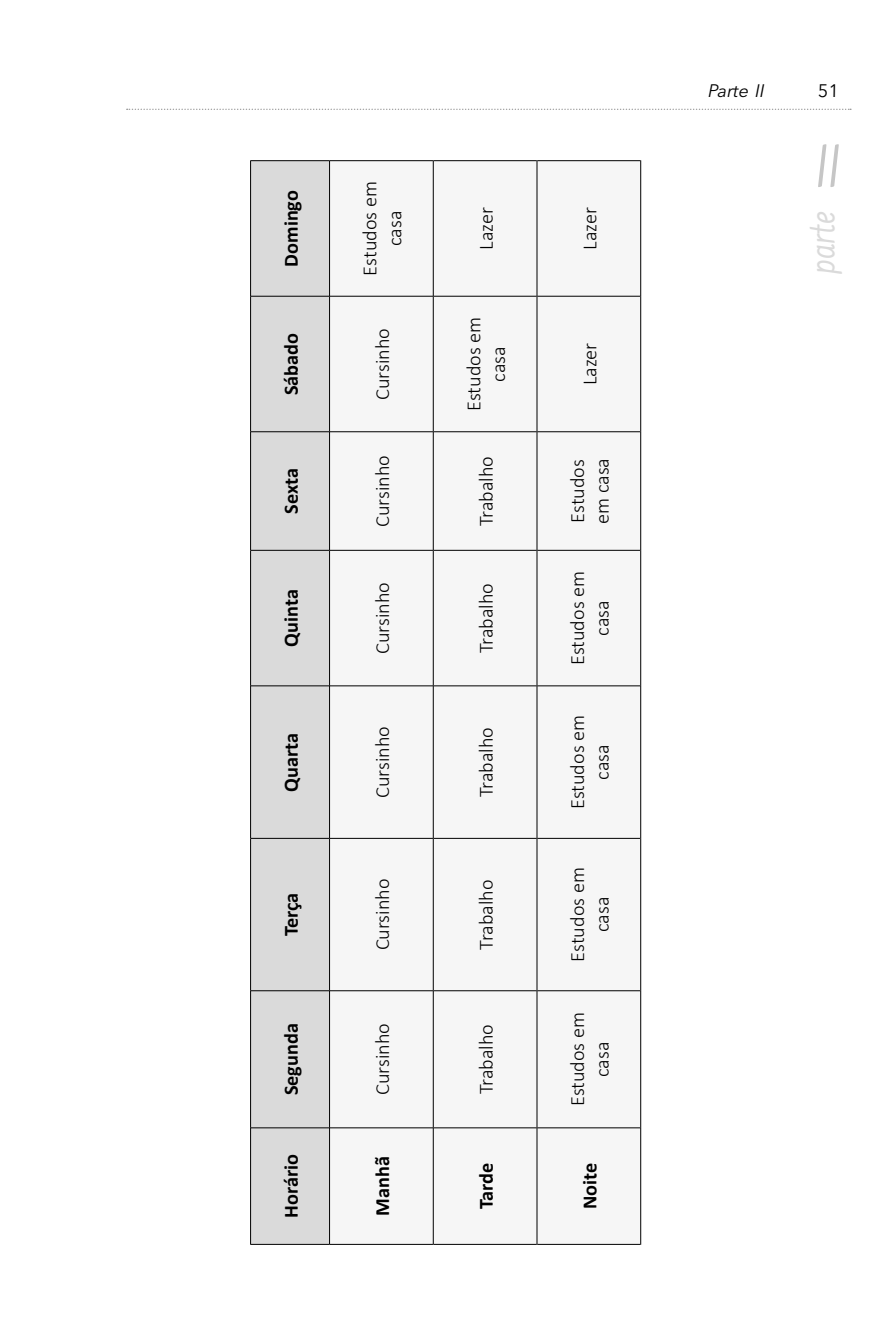
<style>
.page{position:relative;width:893px;height:1343px;background:#fff}
.page>*{position:absolute;margin:0;border:0;box-sizing:border-box;transform-origin:0 0}
.t1{font:63px "Farsan";color:#c6c6c6}
.t2{font:38.25px "Farsan";letter-spacing:-.005em;color:#dadada}
.tabela_corpo{font:300 20.25px/24.8px "Calibri";color:#000;text-align:center}
.tabela_tit{font:700 20.25px "Calibri";color:#000}
.tabela_corpo-2{font:700 20.25px "Calibri";color:#000}
.t3{font:italic 18px "Avenir Next LT Pro";color:#000}
.t4{font:18px "Avenir Next LT Pro";color:#000}
</style>
<div class="page">
<svg style="left:127px;top:109px;width:724px;height:1px"></svg>
<div style="left:251px;top:161px;width:78px;height:1083px;background:#dadada"></div>
<div style="left:330px;top:161px;width:310px;height:1083px;background:#f6f6f6"></div>
<hr style="left:251px;top:1127px;width:78px;height:1px;background:#000">
<hr style="left:251px;top:990px;width:78px;height:1px;background:#000">
<hr style="left:251px;top:838px;width:78px;height:1px;background:#000">
<hr style="left:251px;top:685px;width:78px;height:1px;background:#000">
<hr style="left:251px;top:550px;width:78px;height:1px;background:#000">
<hr style="left:251px;top:431px;width:78px;height:1px;background:#000">
<hr style="left:251px;top:296px;width:78px;height:1px;background:#000">
<hr style="left:330px;top:1127px;width:103px;height:1px;background:#000">
<hr style="left:330px;top:990px;width:103px;height:1px;background:#000">
<hr style="left:330px;top:838px;width:103px;height:1px;background:#000">
<hr style="left:330px;top:685px;width:103px;height:1px;background:#000">
<hr style="left:330px;top:550px;width:103px;height:1px;background:#000">
<hr style="left:330px;top:431px;width:103px;height:1px;background:#000">
<hr style="left:330px;top:296px;width:103px;height:1px;background:#000">
<hr style="left:433px;top:1128px;width:1px;height:117px;background:#000">
<hr style="left:433px;top:991px;width:1px;height:137px;background:#000">
<hr style="left:434px;top:1127px;width:103px;height:1px;background:#000">
<hr style="left:433px;top:838px;width:1px;height:153px;background:#000">
<hr style="left:434px;top:990px;width:103px;height:1px;background:#000">
<hr style="left:433px;top:686px;width:1px;height:152px;background:#000">
<hr style="left:434px;top:838px;width:103px;height:1px;background:#000">
<hr style="left:433px;top:550px;width:1px;height:136px;background:#000">
<hr style="left:434px;top:685px;width:103px;height:1px;background:#000">
<hr style="left:433px;top:432px;width:1px;height:118px;background:#000">
<hr style="left:434px;top:550px;width:103px;height:1px;background:#000">
<hr style="left:433px;top:296px;width:1px;height:136px;background:#000">
<hr style="left:434px;top:431px;width:103px;height:1px;background:#000">
<hr style="left:433px;top:160px;width:1px;height:136px;background:#000">
<hr style="left:434px;top:296px;width:103px;height:1px;background:#000">
<hr style="left:537px;top:1128px;width:1px;height:117px;background:#000">
<hr style="left:537px;top:991px;width:1px;height:137px;background:#000">
<hr style="left:537px;top:1127px;width:103px;height:1px;background:#000">
<hr style="left:537px;top:838px;width:1px;height:153px;background:#000">
<hr style="left:537px;top:990px;width:103px;height:1px;background:#000">
<hr style="left:537px;top:686px;width:1px;height:152px;background:#000">
<hr style="left:537px;top:838px;width:103px;height:1px;background:#000">
<hr style="left:537px;top:550px;width:1px;height:136px;background:#000">
<hr style="left:537px;top:685px;width:103px;height:1px;background:#000">
<hr style="left:537px;top:432px;width:1px;height:118px;background:#000">
<hr style="left:537px;top:550px;width:103px;height:1px;background:#000">
<hr style="left:537px;top:296px;width:1px;height:136px;background:#000">
<hr style="left:537px;top:431px;width:103px;height:1px;background:#000">
<hr style="left:537px;top:160px;width:1px;height:136px;background:#000">
<hr style="left:537px;top:296px;width:103px;height:1px;background:#000">
<hr style="left:330px;top:1244px;width:103px;height:1px;background:#000">
<hr style="left:330px;top:160px;width:103px;height:1px;background:#000">
<hr style="left:434px;top:1244px;width:103px;height:1px;background:#000">
<hr style="left:434px;top:160px;width:103px;height:1px;background:#000">
<hr style="left:537px;top:1244px;width:103px;height:1px;background:#000">
<hr style="left:537px;top:160px;width:103px;height:1px;background:#000">
<hr style="left:640px;top:1128px;width:1px;height:117px;background:#000">
<hr style="left:640px;top:991px;width:1px;height:137px;background:#000">
<hr style="left:640px;top:838px;width:1px;height:153px;background:#000">
<hr style="left:640px;top:686px;width:1px;height:152px;background:#000">
<hr style="left:640px;top:550px;width:1px;height:136px;background:#000">
<hr style="left:640px;top:432px;width:1px;height:118px;background:#000">
<hr style="left:640px;top:296px;width:1px;height:136px;background:#000">
<hr style="left:640px;top:160px;width:1px;height:136px;background:#000">
<hr style="left:250px;top:1128px;width:1px;height:117px;background:#000">
<hr style="left:251px;top:1244px;width:78px;height:1px;background:#000">
<hr style="left:250px;top:991px;width:1px;height:137px;background:#000">
<hr style="left:250px;top:838px;width:1px;height:153px;background:#000">
<hr style="left:250px;top:686px;width:1px;height:152px;background:#000">
<hr style="left:250px;top:550px;width:1px;height:136px;background:#000">
<hr style="left:250px;top:432px;width:1px;height:118px;background:#000">
<hr style="left:250px;top:296px;width:1px;height:136px;background:#000">
<hr style="left:250px;top:160px;width:1px;height:136px;background:#000">
<hr style="left:251px;top:160px;width:78px;height:1px;background:#000">
<hr style="left:329px;top:1128px;width:1px;height:117px;background:#000">
<hr style="left:329px;top:991px;width:1px;height:137px;background:#000">
<hr style="left:329px;top:838px;width:1px;height:153px;background:#000">
<hr style="left:329px;top:686px;width:1px;height:152px;background:#000">
<hr style="left:329px;top:550px;width:1px;height:136px;background:#000">
<hr style="left:329px;top:432px;width:1px;height:118px;background:#000">
<hr style="left:329px;top:296px;width:1px;height:136px;background:#000">
<hr style="left:329px;top:160px;width:1px;height:136px;background:#000">
<p class="tabela_tit" style="left:277px;top:267px;width:78px;rotate:-90deg">Domingo</p>
<p class="tabela_tit" style="left:277px;top:395px;width:64px;rotate:-90deg">Sábado</p>
<p class="tabela_tit" style="left:277px;top:514px;width:47px;rotate:-90deg">Sexta</p>
<p class="tabela_tit" style="left:277px;top:647px;width:59px;rotate:-90deg">Quinta</p>
<p class="tabela_tit" style="left:277px;top:791px;width:60px;rotate:-90deg">Quarta</p>
<p class="tabela_tit" style="left:277px;top:936px;width:45px;rotate:-90deg">Terça</p>
<p class="tabela_tit" style="left:277px;top:1095px;width:73px;rotate:-90deg">Segunda</p>
<p class="tabela_tit" style="left:277px;top:1218px;width:65px;rotate:-90deg">Horário</p>
<p class="tabela_corpo" style="left:359px;top:276px;width:96px;rotate:-90deg">Estudos em casa</p>
<p class="tabela_corpo" style="left:371px;top:400px;width:73px;rotate:-90deg">Cursinho</p>
<p class="tabela_corpo" style="left:371px;top:527px;width:73px;rotate:-90deg">Cursinho</p>
<p class="tabela_corpo" style="left:371px;top:654px;width:73px;rotate:-90deg">Cursinho</p>
<p class="tabela_corpo" style="left:371px;top:798px;width:73px;rotate:-90deg">Cursinho</p>
<p class="tabela_corpo" style="left:371px;top:950px;width:73px;rotate:-90deg">Cursinho</p>
<p class="tabela_corpo" style="left:371px;top:1095px;width:73px;rotate:-90deg">Cursinho</p>
<p class="tabela_corpo-2" style="left:368px;top:1216px;width:61px;rotate:-90deg">Manhã</p>
<p class="tabela_corpo" style="left:475px;top:250px;width:44px;rotate:-90deg">Lazer</p>
<p class="tabela_corpo" style="left:463px;top:411px;width:96px;rotate:-90deg">Estudos em casa</p>
<p class="tabela_corpo" style="left:475px;top:526px;width:72px;rotate:-90deg">Trabalho</p>
<p class="tabela_corpo" style="left:475px;top:653px;width:72px;rotate:-90deg">Trabalho</p>
<p class="tabela_corpo" style="left:475px;top:797px;width:72px;rotate:-90deg">Trabalho</p>
<p class="tabela_corpo" style="left:475px;top:950px;width:72px;rotate:-90deg">Trabalho</p>
<p class="tabela_corpo" style="left:475px;top:1094px;width:72px;rotate:-90deg">Trabalho</p>
<p class="tabela_corpo-2" style="left:472px;top:1209px;width:48px;rotate:-90deg">Tarde</p>
<p class="tabela_corpo" style="left:579px;top:250px;width:44px;rotate:-90deg">Lazer</p>
<p class="tabela_corpo" style="left:579px;top:385px;width:44px;rotate:-90deg">Lazer</p>
<p class="tabela_corpo" style="left:567px;top:524px;width:67px;text-align:left;rotate:-90deg">Estudos em casa</p>
<p class="tabela_corpo" style="left:567px;top:665px;width:96px;rotate:-90deg">Estudos em casa</p>
<p class="tabela_corpo" style="left:567px;top:809px;width:96px;rotate:-90deg">Estudos em casa</p>
<p class="tabela_corpo" style="left:567px;top:962px;width:96px;rotate:-90deg">Estudos em casa</p>
<p class="tabela_corpo" style="left:567px;top:1106px;width:96px;rotate:-90deg">Estudos em casa</p>
<p class="tabela_corpo-2" style="left:575px;top:1209px;width:48px;rotate:-90deg">Noite</p>
<p class="t3" style="left:708px;top:80px;width:58px">Parte II</p>
<p class="t4" style="left:818px;top:80px;width:23px">51</p>
<h1 class="t1" style="left:816px;top:124px;width:26px">II</h1>
<h2 class="t2" style="left:797px;top:274px;width:64px;rotate:-90deg">parte</h2>
</div>
